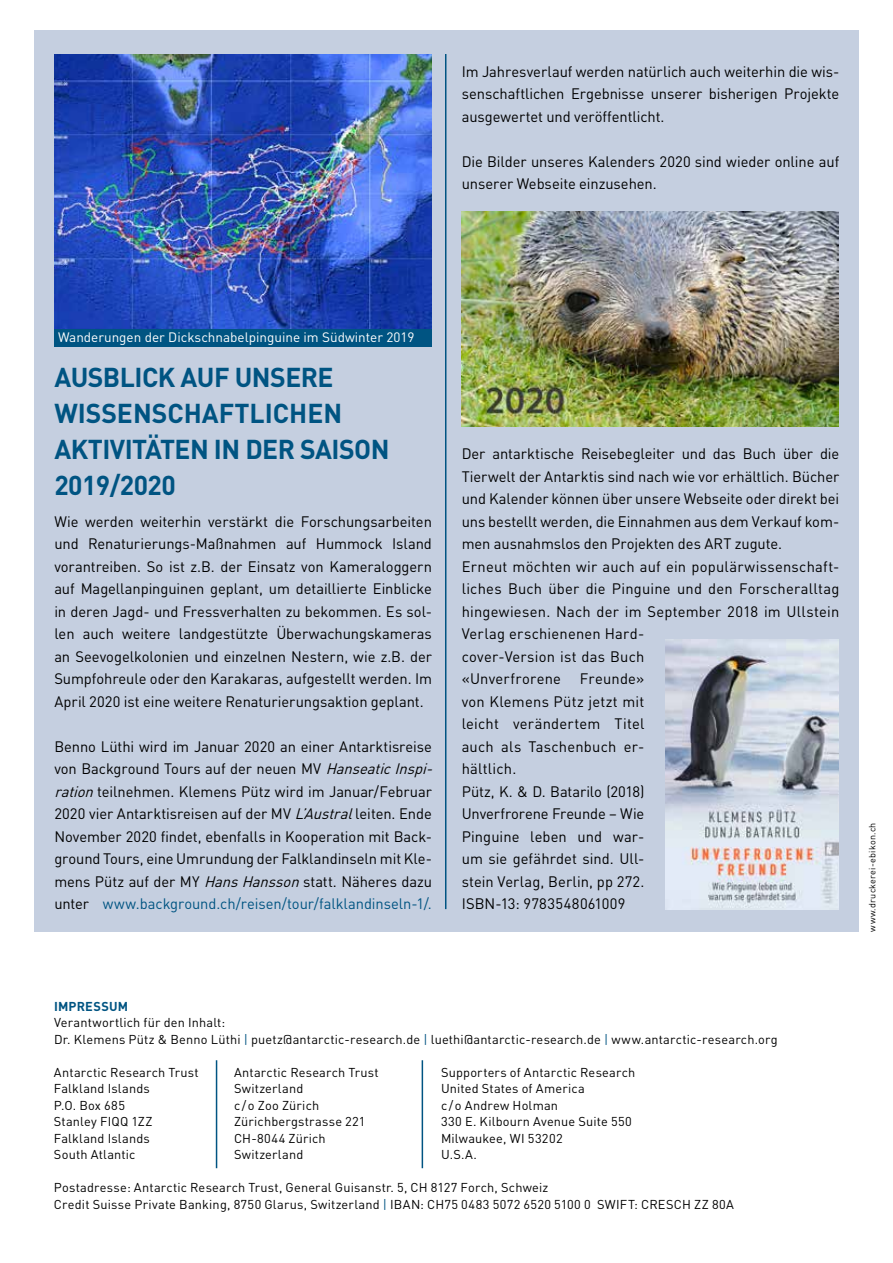
<style>
.page{position:relative;width:893px;height:1263px;background:#fff}
.page>*{position:absolute;margin:0;border:0;box-sizing:border-box;transform-origin:0 0}
.t1{font:700 27px/36px "DIN";letter-spacing:-.02em;color:#005482}
.t2{font:15px/22.5px "DIN";color:#000}
.t3{font:13.5px "DIN";color:#fff}
.t4{font:12.75px/16.5px "DIN";letter-spacing:.015em;color:#000}
.t5{font:700 12.75px "DIN";letter-spacing:.015em;color:#005482}
.t6{font:9px "DIN";letter-spacing:.025em;color:#000}
.s1{font-style:italic}
.s2{color:#005482}
</style>
<div class="page">
<div style="left:34px;top:30px;width:825px;height:902px;background:#c5cfe0"></div>
<hr style="left:216px;top:1060px;width:1px;height:108px;background:#005482">
<hr style="left:422px;top:1060px;width:1px;height:108px;background:#005482">
<hr style="left:445px;top:54px;width:1px;height:855px;background:#005482">
<img style="left:54px;top:54px;width:378px;height:275px">
<div style="left:54px;top:329px;width:378px;height:17px;background:#005482"></div>
<img style="left:666px;top:639px;width:173px;height:270px">
<img style="left:462px;top:212px;width:377px;height:214px">
<p class="t2" style="left:462px;top:60px;width:379px;text-align:justify">Im Jahresverlauf werden natürlich auch weiterhin die wis&shy;senschaftlichen Ergebnisse unserer bisherigen Projekte ausgewertet und veröffentlicht.</p>
<p class="t2" style="left:462px;top:150px;width:379px">Die Bilder unseres Kalenders 2020 sind wieder online auf unserer Webseite einzusehen.</p>
<p class="t3" style="left:58px;top:329px;width:358px">Wanderungen der Dickschnabelpinguine im Südwinter 2019</p>
<h1 class="t1" style="left:54px;top:358px;width:337px">AUSBLICK AUF UNSERE<br>WISSENSCHAFTLICHEN<br>AKTIVITÄTEN IN DER SAISON<br>2019/2020</h1>
<p class="t2" style="left:54px;top:510px;width:379px;text-align:justify">Wie werden weiterhin verstärkt die Forschungsarbeiten und Renaturierungs-Maßnahmen auf Hummock Island vorantreiben. So ist z.B. der Einsatz von Kameraloggern auf Magellanpinguinen geplant, um detaillierte Einblicke in deren Jagd- und Fressverhalten zu bekommen. Es sol&shy;len auch weitere landgestützte Überwachungskameras an Seevogelkolonien und einzelnen Nestern, wie z.B. der Sumpfohreule oder den Karakaras, aufgestellt werden. Im April 2020 ist eine weitere Renaturierungsaktion geplant.</p>
<p class="t2" style="left:54px;top:735px;width:384px">Benno Lüthi wird im Januar 2020 an einer Antarktisreise von Background Tours auf der neuen MV <span class="s1">HanseaticInspi&shy;ration</span>teilnehmen. Klemens Pütz wird im Januar/Februar 2020 vier Antarktisreisen auf der MV <span class="s1">L’Austral</span>leiten. Ende November 2020 findet, ebenfalls in Kooperation mit Back&shy;ground Tours, eine Umrundung der Falklandinseln mit Kle&shy;mens Pütz auf der MY <span class="s1">HansHansson</span>statt. Näheres dazu unter <span class="s2">www.background.ch/reisen/tour/falklandinseln-1/.</span></p>
<p class="t2" style="left:462px;top:442px;width:379px">Der antarktische Reisebegleiter und das Buch über die Tierwelt der Antarktis sind nach wie vor erhältlich. Bücher und Kalender können über unsere Webseite oder direkt bei uns bestellt werden, die Einnahmen aus dem Verkauf kom&shy;men ausnahmslos den Projekten des ART zugute.<br>Erneut möchten wir auch auf ein populärwissenschaft&shy;liches Buch über die Pinguine und den Forscheralltag hingewiesen. Nach der im September 2018 im Ullstein Verlag erschienenen Hard-<br>cover-Version ist das Buch<br>«Unverfrorene</p>
<p class="t2" style="left:462px;top:667px;width:184px;text-indent:118px">Freunde» von Klemens Pütz jetzt mit leicht verändertem Titel auch als Taschenbuch er&shy;hältlich.<br>Pütz, K. &amp; D. Batarilo (2018)<br>Unverfrorene Freunde – Wie<br>Pinguine leben und war&shy;um sie gefährdet sind. Ull&shy;stein Verlag, Berlin, pp 272.<br>ISBN-13: 9783548061009</p>
<p class="t5" style="left:54px;top:998px;width:76px">IMPRESSUM</p>
<p class="t4" style="left:54px;top:1014px;width:725px">Verantwortlich für den Inhalt:<br>Dr. Klemens Pütz &amp; Benno Lüthi <span class="s2">|</span> puetz@antarctic-research.de <span class="s2">|</span> luethi@antarctic-research.de <span class="s2">|</span> www.antarctic-research.org</p>
<p class="t4" style="left:54px;top:1064px;width:146px">Antarctic Research Trust</p>
<p class="t4" style="left:234px;top:1064px;width:146px">Antarctic Research Trust</p>
<p class="t4" style="left:441px;top:1064px;width:196px">Supporters of Antarctic Research</p>
<p class="t4" style="left:54px;top:1080px;width:97px">Falkland Islands</p>
<p class="t4" style="left:234px;top:1080px;width:71px">Switzerland</p>
<p class="t4" style="left:441px;top:1080px;width:145px">United States of America</p>
<p class="t4" style="left:54px;top:1097px;width:73px">P.O. Box 685</p>
<p class="t4" style="left:234px;top:1097px;width:87px">c /o Zoo Zürich</p>
<p class="t4" style="left:441px;top:1097px;width:119px">c/o Andrew Holman</p>
<p class="t4" style="left:54px;top:1113px;width:100px">Stanley FIQQ 1ZZ</p>
<p class="t4" style="left:234px;top:1113px;width:133px">Zürichbergstrasse 221</p>
<p class="t4" style="left:441px;top:1113px;width:192px">330 E. Kilbourn Avenue Suite 550</p>
<p class="t4" style="left:54px;top:1130px;width:97px">Falkland Islands</p>
<p class="t4" style="left:234px;top:1130px;width:93px">CH-8044 Zürich</p>
<p class="t4" style="left:441px;top:1130px;width:123px">Milwaukee, WI 53202</p>
<p class="t4" style="left:54px;top:1146px;width:83px">South Atlantic</p>
<p class="t4" style="left:234px;top:1146px;width:71px">Switzerland</p>
<p class="t4" style="left:441px;top:1146px;width:37px">U.S.A.</p>
<p class="t4" style="left:54px;top:1179px;width:681px">Postadresse: Antarctic Research Trust, General Guisanstr. 5, CH 8127 Forch, Schweiz<br>Credit Suisse Private Banking, 8750 Glarus, Switzerland <span class="s2">|</span> IBAN: CH75 0483 5072 6520 5100 0 SWIFT: CRESCH ZZ 80A</p>
<p class="t6" style="left:867px;top:932px;width:111px;rotate:-90deg">www.druckerei-ebikon.ch</p>
</div>
